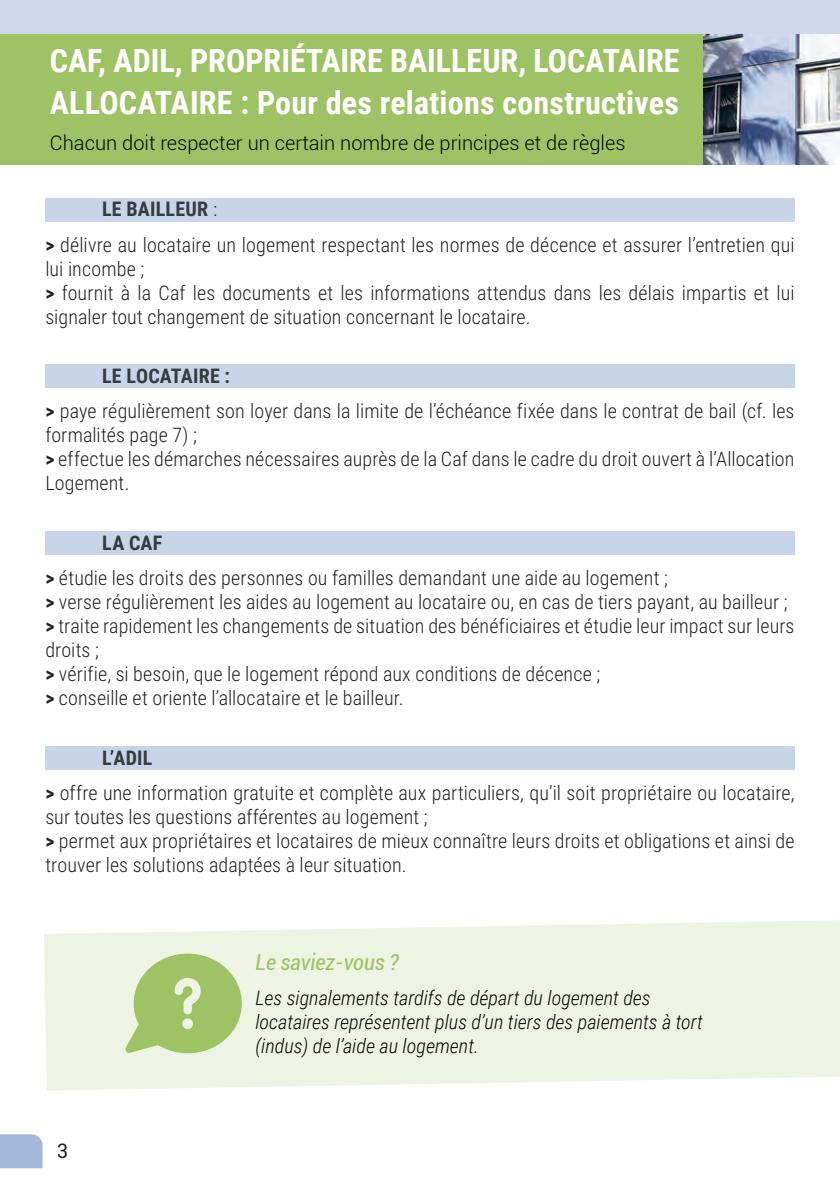
<style>
.page{position:relative;width:840px;height:1191px;background:#fff}
.page>*{position:absolute;margin:0;border:0;box-sizing:border-box;transform-origin:0 0}
.t1{font:700 32px/42.6px "Roboto Condensed";color:#fff}
.t2{font:italic condensed 22px "Roboto";color:#9ec365}
.t3{font:300 20px/24px "Roboto Condensed";letter-spacing:.005em;color:#231f20}
.t4{font:italic 300 20px/24px "Roboto Condensed";color:#040503}
.t5{font:300 20px "Roboto";color:#040503}
.t6{font:20px "Roboto";color:#231f20}
.s1{font-weight:700;color:#353c3f}
.s2{font-family:"Roboto"}
.s3{font-weight:700}
</style>
<div class="page">
<svg style="left:0;top:1134px;width:43px;height:34px"></svg>
<svg style="left:44px;top:920px;width:795px;height:170px;background:#eef4e5"></svg>
<svg style="left:125px;top:953px;width:117px;height:100px;background:#b4d189"></svg>
<div style="left:45px;top:198px;width:749px;height:23px;background:#c8d4e8"></div>
<div style="left:45px;top:365px;width:749px;height:23px;background:#c8d4e8"></div>
<div style="left:45px;top:531px;width:749px;height:24px;background:#c8d4e8"></div>
<div style="left:45px;top:746px;width:749px;height:23px;background:#c8d4e8"></div>
<div style="left:0;top:34px;width:753px;height:130px;background:#9ec365"></div>
<div style="left:0;top:0;width:839px;height:34px;background:#cdd8eb"></div>
<img style="left:703px;top:34px;width:136px;height:130px">
<h1 class="t1" style="left:50px;top:38px;width:630px">CAF, ADIL, PROPRIÉTAIRE BAILLEUR, LOCATAIRE<br>ALLOCATAIRE : Pour des relations constructives</h1>
<p class="t5" style="left:50px;top:129px;width:577px">Chacun doit respecter un certain nombre de principes et de règles</p>
<p class="t3" style="left:45px;top:191px;width:750px;line-height:35.4px;text-indent:57px"><span class="s1">LE BAILLEUR</span> <span class="s2">:<br></span><span class="s3">&gt;</span> délivre au locataire un logement respectant les normes de décence et assurer l’entretien qui</p>
<p class="t3" style="left:45px;top:256px;width:750px">lui incombe ;<br><span class="s3">&gt;</span> fournit à la Caf les documents et les informations attendus dans les délais impartis et lui signaler tout changement de situation concernant le locataire.</p>
<p class="t3" style="left:45px;top:357px;width:750px;line-height:35.4px;text-indent:57px"><span class="s1">LE LOCATAIRE :<br></span><span class="s3">&gt;</span> paye régulièrement son loyer dans la limite de l’échéance fixée dans le contrat de bail (cf. les</p>
<p class="t3" style="left:45px;top:422px;width:750px">formalités page 7) ;<br><span class="s3">&gt;</span> effectue les démarches nécessaires auprès de la Caf dans le cadre du droit ouvert à l’Allocation<br>Logement.</p>
<p class="t3" style="left:45px;top:524px;width:623px;line-height:35.4px;text-indent:57px"><span class="s1">LA CAF<br></span><span class="s3">&gt;</span> étudie les droits des personnes ou familles demandant une aide au logement ;</p>
<p class="t3" style="left:45px;top:589px;width:750px"><span class="s3">&gt;</span> verse régulièrement les aides au logement au locataire ou, en cas de tiers payant, au bailleur ; <span class="s3">&gt;</span> traite rapidement les changements de situation des bénéficiaires et étudie leur impact sur leurs droits ;<br><span class="s3">&gt;</span> vérifie, si besoin, que le logement répond aux conditions de décence ;<br><span class="s3">&gt;</span> conseille et oriente l’allocataire et le bailleur.</p>
<p class="t3" style="left:45px;top:739px;width:750px;line-height:35.4px;text-indent:57px"><span class="s1">L’ADIL<br></span><span class="s3">&gt;</span> offre une information gratuite et complète aux particuliers, qu’il soit propriétaire ou locataire,</p>
<p class="t3" style="left:45px;top:804px;width:750px">sur toutes les questions afférentes au logement ;<br><span class="s3">&gt;</span> permet aux propriétaires et locataires de mieux connaître leurs droits et obligations et ainsi de trouver les solutions adaptées à leur situation.</p>
<p class="t6" style="left:57px;top:1137px;width:13px">3</p>
<p class="t2" style="left:255px;top:947px;width:145px">Le saviez-vous ?</p>
<p class="t4" style="left:255px;top:985px;width:449px">Les signalements tardifs de départ du logement des locataires représentent plus d’un tiers des paiements à tort (indus) de l’aide au logement.</p>
</div>
